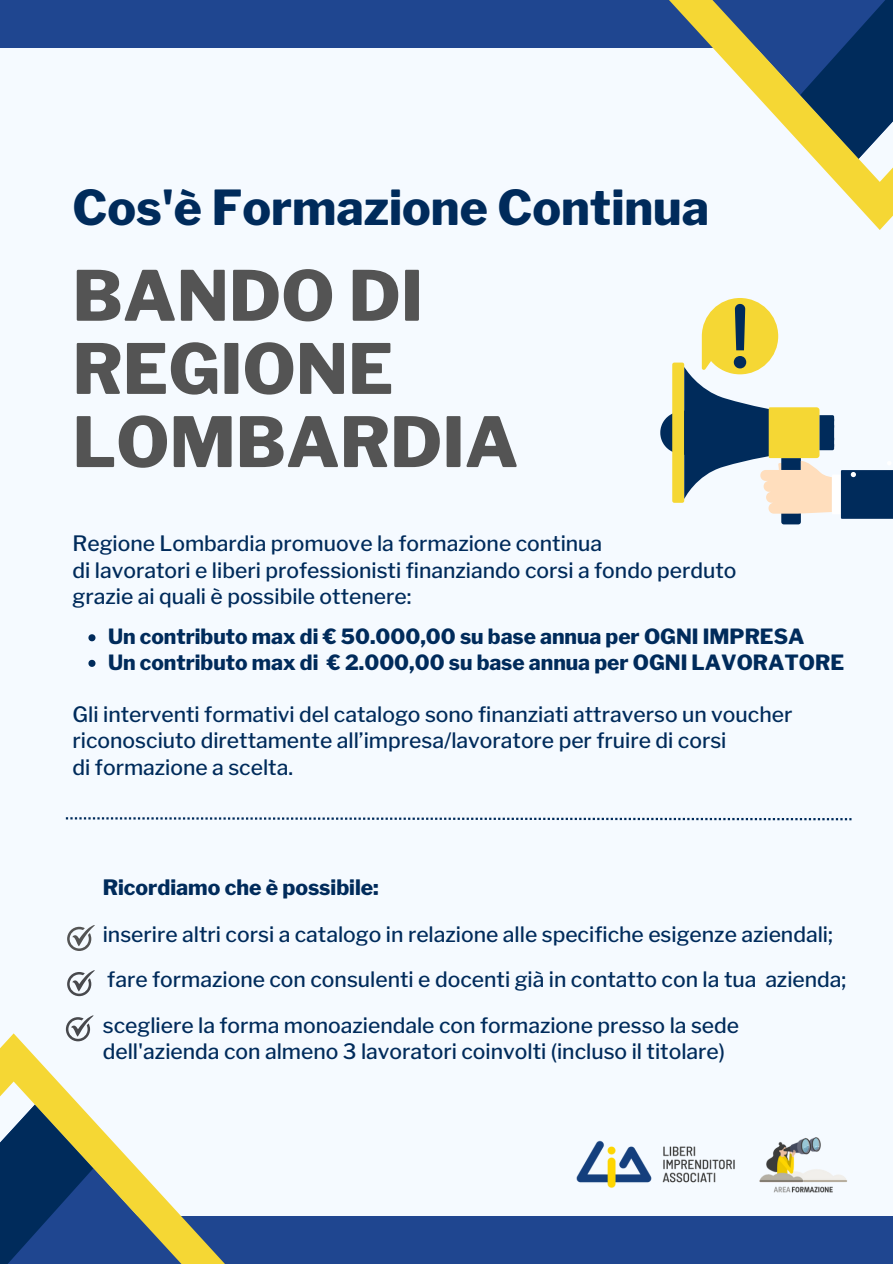
<style>
.page{position:relative;width:893px;height:1264px;background:#fff}
.page>*{position:absolute;margin:0;border:0;box-sizing:border-box;transform-origin:0 0}
.t1{font:800 68.7px/73.2px "Libre Franklin";color:#545454}
.t2{font:800 47.85px "Libre Franklin";color:#002b5b}
.t3{font:500 21.15px/26.4px "Libre Franklin";color:#002b5b}
.t4{font:800 21.15px "Libre Franklin";color:#002b5b}
.t5{font:800 20.85px "Libre Franklin";color:#002b5b}
</style>
<div class="page">
<div style="left:0;top:0;width:892px;height:1263px;background:#f5faff"></div>
<div style="left:0;top:0;width:892px;height:47px;background:#1f4690"></div>
<svg style="left:622px;top:0;width:270px;height:230px"></svg>
<div style="left:0;top:1216px;width:892px;height:47px;background:#1f4690"></div>
<svg style="left:0;top:1033px;width:224px;height:230px"></svg>
<svg style="left:88px;top:634px;width:7px;height:7px"></svg>
<svg style="left:88px;top:660px;width:7px;height:7px"></svg>
<svg style="left:660px;top:298px;width:232px;height:226px"></svg>
<img style="left:576px;top:1137px;width:271px;height:56px">
<svg style="left:67px;top:925px;width:28px;height:25px"></svg>
<svg style="left:67px;top:970px;width:28px;height:26px"></svg>
<svg style="left:66px;top:1015px;width:28px;height:26px"></svg>
<svg style="left:66px;top:817px;width:785px;height:3px"></svg>
<p class="t2" style="left:73px;top:178px;width:638px">Cos'è Formazione Continua</p>
<p class="t1" style="left:73px;top:259px;width:352px">BANDO DI</p>
<p class="t1" style="left:73px;top:332px;width:447px">REGIONE<br>LOMBARDIA</p>
<p class="t3" style="left:73px;top:530px;width:531px">Regione Lombardia promuove la formazione continua</p>
<p class="t3" style="left:73px;top:557px;width:665px">di lavoratori e liberi professionisti finanziando corsi a fondo perduto</p>
<p class="t3" style="left:73px;top:583px;width:340px">grazie ai quali è possibile ottenere:</p>
<p class="t5" style="left:108px;top:623px;width:698px">Un contributo max di € 50.000,00 su base annua per OGNI IMPRESA</p>
<p class="t5" style="left:108px;top:649px;width:737px">Un contributo max di € 2.000,00 su base annua per OGNI LAVORATORE</p>
<p class="t3" style="left:73px;top:700px;width:721px">Gli interventi formativi del catalogo sono finanziati attraverso un voucher riconosciuto direttamente all’impresa/lavoratore per fruire di corsi</p>
<p class="t3" style="left:73px;top:753px;width:222px">di formazione a scelta.</p>
<p class="t4" style="left:103px;top:874px;width:277px">Ricordiamo che è possibile:</p>
<p class="t3" style="left:103px;top:921px;width:731px">inserire altri corsi a catalogo in relazione alle specifiche esigenze aziendali;</p>
<p class="t3" style="left:107px;top:966px;width:740px">fare formazione con consulenti e docenti già in contatto con la tua azienda;</p>
<p class="t3" style="left:103px;top:1011px;width:638px">scegliere la forma monoaziendale con formazione presso la sede dell'azienda con almeno 3 lavoratori coinvolti (incluso il titolare)</p>
</div>
